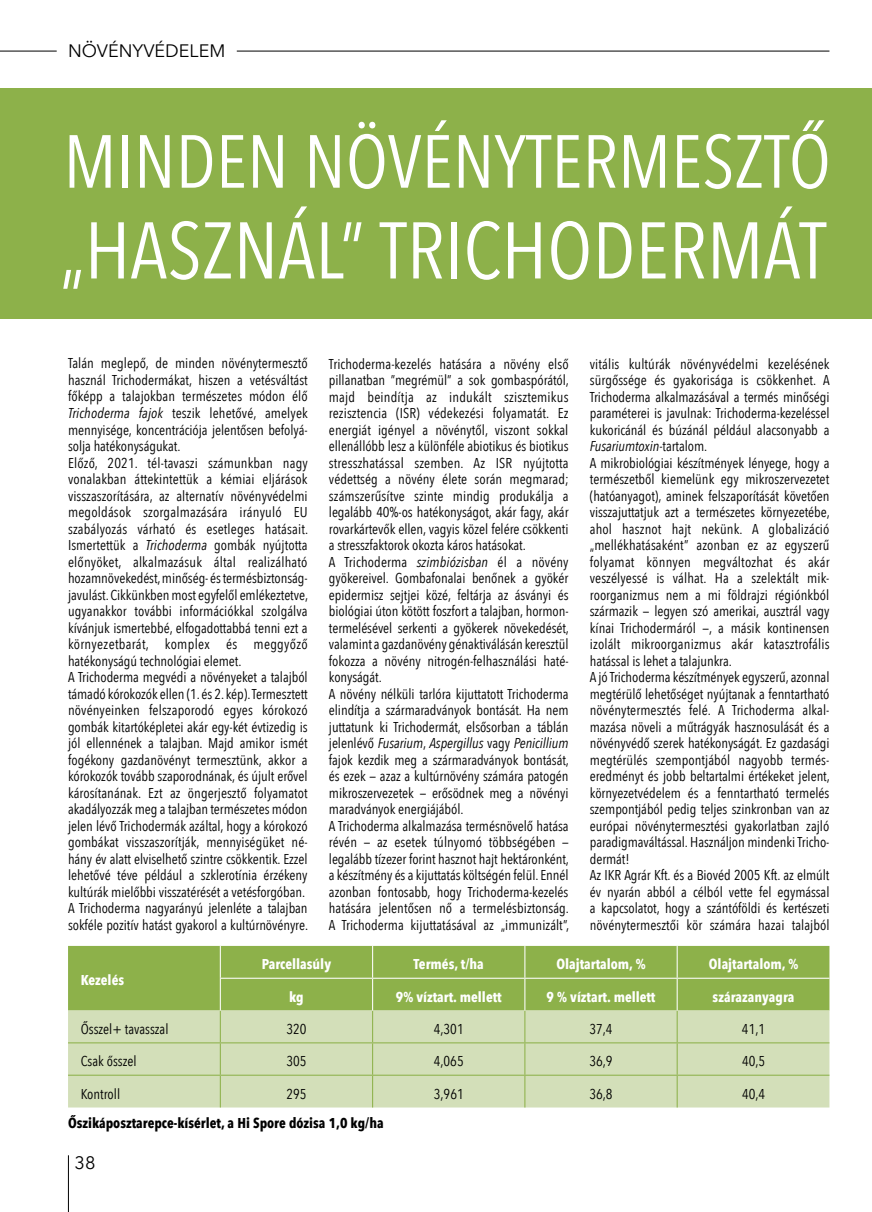
<style>
.page{position:relative;width:872px;height:1212px;background:#fff}
.page>*{position:absolute;margin:0;border:0;box-sizing:border-box;transform-origin:0 0}
.t1{font:79.35px "Avenir Next Condensed";color:#fff}
.t2{font:74.25px "Avenir Next Condensed";color:#fff}
.t3{font:18px "Avenir Next";color:#000}
.t4{font:14.25px/16.5px "Avenir Next Condensed";letter-spacing:-.005em;color:#000}
.t5{font:700 14.25px "Avenir Next Condensed";color:#fff}
.t6{font:700 14.25px "Avenir Next Condensed";color:#000}
.s1{font-style:italic}
</style>
<div class="page">
<div style="left:0;top:88px;width:872px;height:231px;background:#8db14a"></div>
<div style="left:68px;top:946px;width:761px;height:64px;background:#8db14a"></div>
<div style="left:68px;top:1010px;width:761px;height:97px;background:#d3dfb9"></div>
<hr style="left:220px;top:1010px;width:1px;height:32px;background:#8db14a">
<hr style="left:372px;top:1010px;width:1px;height:32px;background:#8db14a">
<hr style="left:524px;top:1010px;width:1px;height:32px;background:#8db14a">
<hr style="left:676px;top:1010px;width:1px;height:32px;background:#8db14a">
<hr style="left:68px;top:1042px;width:152px;height:1px;background:#8db14a">
<hr style="left:220px;top:1042px;width:152px;height:1px;background:#8db14a">
<hr style="left:220px;top:1043px;width:1px;height:32px;background:#8db14a">
<hr style="left:372px;top:1042px;width:153px;height:1px;background:#8db14a">
<hr style="left:372px;top:1043px;width:1px;height:32px;background:#8db14a">
<hr style="left:525px;top:1042px;width:152px;height:1px;background:#8db14a">
<hr style="left:524px;top:1043px;width:1px;height:32px;background:#8db14a">
<hr style="left:677px;top:1042px;width:152px;height:1px;background:#8db14a">
<hr style="left:676px;top:1043px;width:1px;height:32px;background:#8db14a">
<hr style="left:68px;top:1075px;width:152px;height:1px;background:#8db14a">
<hr style="left:220px;top:1075px;width:152px;height:1px;background:#8db14a">
<hr style="left:220px;top:1076px;width:1px;height:31px;background:#8db14a">
<hr style="left:372px;top:1075px;width:153px;height:1px;background:#8db14a">
<hr style="left:372px;top:1076px;width:1px;height:31px;background:#8db14a">
<hr style="left:525px;top:1075px;width:152px;height:1px;background:#8db14a">
<hr style="left:524px;top:1076px;width:1px;height:31px;background:#8db14a">
<hr style="left:677px;top:1075px;width:152px;height:1px;background:#8db14a">
<hr style="left:676px;top:1076px;width:1px;height:31px;background:#8db14a">
<hr style="left:220px;top:946px;width:1px;height:32px;background:#fff">
<hr style="left:372px;top:946px;width:1px;height:32px;background:#fff">
<hr style="left:524px;top:946px;width:1px;height:32px;background:#fff">
<hr style="left:676px;top:946px;width:1px;height:32px;background:#fff">
<hr style="left:220px;top:978px;width:152px;height:1px;background:#fff">
<hr style="left:220px;top:979px;width:1px;height:31px;background:#fff">
<hr style="left:372px;top:978px;width:153px;height:1px;background:#fff">
<hr style="left:372px;top:979px;width:1px;height:31px;background:#fff">
<hr style="left:525px;top:978px;width:152px;height:1px;background:#fff">
<hr style="left:524px;top:979px;width:1px;height:31px;background:#fff">
<hr style="left:677px;top:978px;width:152px;height:1px;background:#fff">
<hr style="left:676px;top:979px;width:1px;height:31px;background:#fff">
<hr style="left:0;top:51px;width:57px;height:1px;background:#000">
<hr style="left:237px;top:51px;width:592px;height:1px;background:#000">
<hr style="left:68px;top:1155px;width:1px;height:57px;background:#000">
<p class="t3" style="left:68px;top:36px;width:159px">NÖVÉNYVÉDELEM</p>
<h2 class="t2" style="left:64px;top:98px;width:769px">MINDEN NÖVÉNYTERMESZTŐ</h2>
<h1 class="t1" style="left:60px;top:183px;width:768px">„HASZNÁL” TRICHODERMÁT</h1>
<p class="t4" style="left:68px;top:355px;width:241px">Talán meglepő, de minden növénytermesztő használ Trichodermákat, hiszen a vetésváltást főképp a talajokban természetes módon élő <span class="s1">Trichoderma fajok</span> teszik lehetővé, amelyek mennyisége, koncentrációja jelentősen befolyá&shy;solja hatékonyságukat.<br>Előző, 2021. tél-tavaszi számunkban nagy vonalakban áttekintettük a kémiai eljárások visszaszorítására, az alternatív növényvédelmi megoldások szorgalmazására irányuló EU szabályozás várható és esetleges hatásait.<br>Ismertettük a <span class="s1">Trichoderma</span> gombák nyújtotta előnyöket, alkalmazásuk által realizálható hozamnövekedést, minőség- és termésbiztonság&shy;javulást. Cikkünkben most egyfelől emlékeztetve, ugyanakkor további információkkal szolgálva kívánjuk ismertebbé, elfogadottabbá tenni ezt a környezetbarát, komplex és meggyőző hatékonyságú technológiai elemet.<br>A Trichoderma megvédi a növényeket a talajból támadó kórokozók ellen (1. és 2. kép). Termesztett növényeinken felszaporodó egyes kórokozó gombák kitartóképletei akár egy-két évtizedig is jól ellennének a talajban. Majd amikor ismét fogékony gazdanövényt termesztünk, akkor a kórokozók tovább szaporodnának, és újult erővel károsítanának. Ezt az öngerjesztő folyamatot akadályozzák meg a talajban természetes módon jelen lévő Trichodermák azáltal, hogy a kórokozó gombákat visszaszorítják, mennyiségüket né&shy;hány év alatt elviselhető szintre csökkentik. Ezzel lehetővé téve például a szklerotínia érzékeny kultúrák mielőbbi visszatérését a vetésforgóban.<br>A Trichoderma nagyarányú jelenléte a talajban sokféle pozitív hatást gyakorol a kultúrnövényre.</p>
<p class="t4" style="left:329px;top:355px;width:242px">Trichoderma-kezelés hatására a növény első pillanatban ”megrémül” a sok gombaspórától, majd beindítja az indukált szisztemikus rezisztencia (ISR) védekezési folyamatát. Ez energiát igényel a növénytől, viszont sokkal ellenállóbb lesz a különféle abiotikus és biotikus stresszhatással szemben. Az ISR nyújtotta védettség a növény élete során megmarad; számszerűsítve szinte mindig produkálja a legalább 40%-os hatékonyságot, akár fagy, akár rovarkártevők ellen, vagyis közel felére csökkenti a stresszfaktorok okozta káros hatásokat.<br>A Trichoderma <span class="s1">szimbiózisban</span> él a növény gyökereivel. Gombafonalai benőnek a gyökér epidermisz sejtjei közé, feltárja az ásványi és biológiai úton kötött foszfort a talajban, hormon&shy;termelésével serkenti a gyökerek növekedését, valamint a gazdanövény génaktiválásán keresztül fokozza a növény nitrogén-felhasználási haté&shy;konyságát.<br>A növény nélküli tarlóra kijuttatott Trichoderma elindítja a szármaradványok bontását. Ha nem juttatunk ki Trichodermát, elsősorban a táblán jelenlévő <span class="s1">Fusarium</span>, <span class="s1">Aspergillus</span> vagy <span class="s1">Penicillium </span>fajok kezdik meg a szármaradványok bontását, és ezek — azaz a kultúrnövény számára patogén mikroszervezetek — erősödnek meg a növényi maradványok energiájából.<br>A Trichoderma alkalmazása termésnövelő hatása révén — az esetek túlnyomó többségében — legalább tízezer forint hasznot hajt hektáronként, a készítmény és a kijuttatás költségén felül. Ennél azonban fontosabb, hogy Trichoderma-kezelés hatására jelentősen nő a termelésbiztonság.<br>A Trichoderma kijuttatásával az „immunizált”,</p>
<p class="t4" style="left:590px;top:355px;width:241px">vitális kultúrák növényvédelmi kezelésének sürgőssége és gyakorisága is csökkenhet. A Trichoderma alkalmazásával a termés minőségi paraméterei is javulnak: Trichoderma-kezeléssel kukoricánál és búzánál például alacsonyabb a <span class="s1">Fusariumtoxin</span>-tartalom.<br>A mikrobiológiai készítmények lényege, hogy a természetből kiemelünk egy mikroszervezetet (hatóanyagot), aminek felszaporítását követően visszajuttatjuk azt a természetes környezetébe, ahol hasznot hajt nekünk. A globalizáció „mellékhatásaként” azonban ez az egyszerű folyamat könnyen megváltozhat és akár veszélyessé is válhat. Ha a szelektált mik&shy;roorganizmus nem a mi földrajzi régiónkból származik — legyen szó amerikai, ausztrál vagy kínai Trichodermáról —, a másik kontinensen izolált mikroorganizmus akár katasztrofális hatással is lehet a talajunkra.<br>A jó Trichoderma készítmények egyszerű, azonnal megtérülő lehetőséget nyújtanak a fenntartható növénytermesztés felé. A Trichoderma alkal&shy;mazása növeli a műtrágyák hasznosulását és a növényvédő szerek hatékonyságát. Ez gazdasági megtérülés szempontjából nagyobb termés&shy;eredményt és jobb beltartalmi értékeket jelent, környezetvédelem és a fenntartható termelés szempontjából pedig teljes szinkronban van az európai növénytermesztési gyakorlatban zajló paradigmaváltással. Használjon mindenki Tricho&shy;dermát!<br>Az IKR Agrár Kft. és a Biovéd 2005 Kft. az elmúlt év nyarán abból a célból vette fel egymással a kapcsolatot, hogy a szántóföldi és kertészeti növénytermesztői kör számára hazai talajból</p>
<p class="t5" style="left:81px;top:971px;width:45px">Kezelés</p>
<p class="t5" style="left:262px;top:955px;width:71px">Parcellasúly</p>
<p class="t5" style="left:413px;top:955px;width:72px">Termés, t/ha</p>
<p class="t5" style="left:556px;top:955px;width:91px">Olajtartalom, %</p>
<p class="t5" style="left:709px;top:955px;width:91px">Olajtartalom, %</p>
<p class="t5" style="left:289px;top:988px;width:16px">kg</p>
<p class="t5" style="left:396px;top:988px;width:107px">9% víztart. mellett</p>
<p class="t5" style="left:546px;top:988px;width:110px">9 % víztart. mellett</p>
<p class="t5" style="left:712px;top:988px;width:83px">szárazanyagra</p>
<p class="t4" style="left:81px;top:1020px;width:89px">Ősszel+ tavasszal</p>
<p class="t4" style="left:286px;top:1020px;width:22px">320</p>
<p class="t4" style="left:434px;top:1020px;width:31px">4,301</p>
<p class="t4" style="left:589px;top:1020px;width:25px">37,4</p>
<p class="t4" style="left:742px;top:1020px;width:25px">41,1</p>
<p class="t4" style="left:81px;top:1052px;width:57px">Csak ősszel</p>
<p class="t4" style="left:286px;top:1052px;width:22px">305</p>
<p class="t4" style="left:434px;top:1052px;width:31px">4,065</p>
<p class="t4" style="left:589px;top:1052px;width:25px">36,9</p>
<p class="t4" style="left:742px;top:1052px;width:25px">40,5</p>
<p class="t4" style="left:81px;top:1085px;width:41px">Kontroll</p>
<p class="t4" style="left:286px;top:1085px;width:22px">295</p>
<p class="t4" style="left:434px;top:1085px;width:31px">3,961</p>
<p class="t4" style="left:589px;top:1085px;width:25px">36,8</p>
<p class="t4" style="left:742px;top:1085px;width:25px">40,4</p>
<p class="t6" style="left:68px;top:1114px;width:317px">Őszikáposztarepce-kísérlet, a Hi Spore dózisa 1,0 kg/ha</p>
<p class="t3" style="left:75px;top:1147px;width:22px">38</p>
</div>
